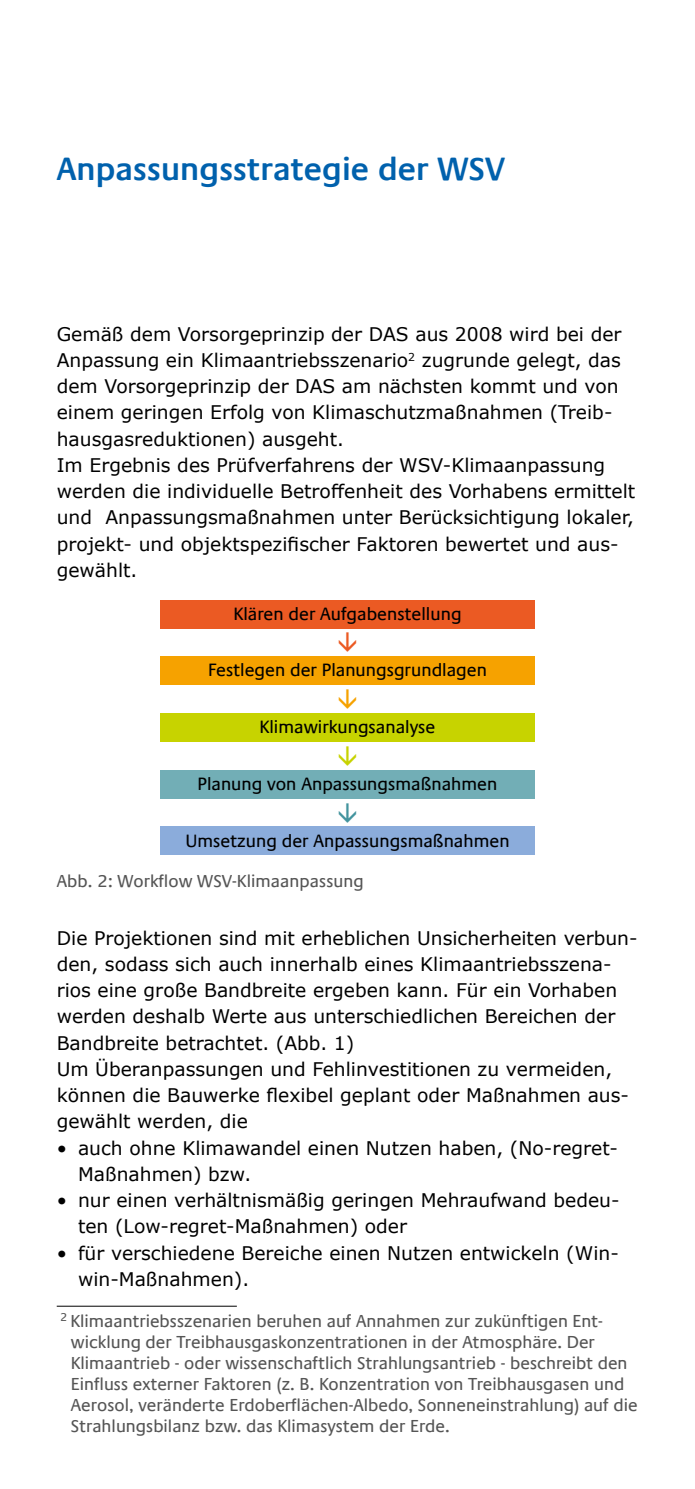
<style>
.page{position:relative;width:695px;height:1489px;background:#fff}
.page>*{position:absolute;margin:0;border:0;box-sizing:border-box;transform-origin:0 0}
.Headline_Innenseiten{font:600 32.5px "Praxis Com";letter-spacing:.005em;color:#0061ad}
.Fließtext_8_auf_11_Verdana{font:18.75px/26.2px "Verdana";color:#000}
.t1{font:18px "Praxis Com";color:#000}
.Fußnote{font:17.5px/21px "Praxis Com";color:#565656}
.Bildunterschrift{font:17.5px "Praxis Com";letter-spacing:.005em;color:#565656}
</style>
<div class="page">
<hr style="left:57px;top:1305px;width:180px;height:1px;background:#000">
<div style="left:160px;top:600px;width:374px;height:28px;background:#eb5a23"></div>
<div style="left:160px;top:656px;width:374px;height:29px;background:#f6a200"></div>
<div style="left:160px;top:713px;width:374px;height:28px;background:#c7d300"></div>
<div style="left:160px;top:770px;width:374px;height:28px;background:#72aeb6"></div>
<div style="left:160px;top:826px;width:374px;height:29px;background:#8bacdb"></div>
<h2 class="Headline_Innenseiten" style="left:57px;top:150px;width:450px">Anpassungsstrategie der WSV</h2>
<p class="Fließtext_8_auf_11_Verdana" style="left:57px;top:320px;width:566px">Gemäß dem Vorsorgeprinzip der DAS aus 2008 wird bei der Anpassung ein Klimaantriebsszenario<sup>2</sup> zugrunde gelegt, das dem Vorsorgeprinzip der DAS am nächsten kommt und von einem geringen Erfolg von Klimaschutzmaßnahmen (Treib&shy;hausgasreduktionen) ausgeht.</p>
<p class="Fließtext_8_auf_11_Verdana" style="left:57px;top:451px;width:580px">Im Ergebnis des Prüfverfahrens der WSV-Klimaanpassung werden die individuelle Betroffenheit des Vorhabens ermittelt und Anpassungsmaßnahmen unter Berücksichtigung lokaler, projekt- und objektspezifischer Faktoren bewertet und aus&shy;gewählt.</p>
<p class="t1" style="left:233px;top:603px;width:230px">Klären der Aufgabenstellung</p>
<p class="t1" style="left:208px;top:659px;width:280px">Festlegen der Planungsgrundlagen</p>
<p class="t1" style="left:259px;top:716px;width:177px">Klimawirkungsanalyse</p>
<p class="t1" style="left:197px;top:773px;width:301px">Planung von Anpassungsmaßnahmen</p>
<p class="t1" style="left:185px;top:830px;width:326px">Umsetzung der Anpassungsmaßnahmen</p>
<p class="Bildunterschrift" style="left:57px;top:870px;width:308px">Abb. 2: Workflow WSV-Klimaanpassung</p>
<p class="Fließtext_8_auf_11_Verdana" style="left:57px;top:924px;width:582px">Die Projektionen sind mit erheblichen Unsicherheiten verbun&shy;den, sodass sich auch innerhalb eines Klimaantriebsszena&shy;rios eine große Bandbreite ergeben kann. Für ein Vorhaben werden deshalb Werte aus unterschiedlichen Bereichen der Bandbreite betrachtet. (Abb. 1)</p>
<p class="Fließtext_8_auf_11_Verdana" style="left:57px;top:1055px;width:573px">Um Überanpassungen und Fehlinvestitionen zu vermeiden, können die Bauwerke flexibel geplant oder Maßnahmen aus&shy;gewählt werden, die</p>
<p class="Fließtext_8_auf_11_Verdana" style="left:78px;top:1134px;width:541px;text-indent:-21px">• auch ohne Klimawandel einen Nutzen haben, (No-regret-<br>Maßnahmen) bzw.</p>
<p class="Fließtext_8_auf_11_Verdana" style="left:78px;top:1186px;width:543px;text-indent:-21px">• nur einen verhältnismäßig geringen Mehraufwand bedeu&shy;ten (Low-regret-Maßnahmen) oder</p>
<p class="Fließtext_8_auf_11_Verdana" style="left:78px;top:1239px;width:542px;text-indent:-21px">• für verschiedene Bereiche einen Nutzen entwickeln (Win&shy;win-Maßnahmen).</p>
<p class="Fußnote" style="left:71px;top:1310px;width:568px;text-indent:-11px"><sup>2</sup> Klimaantriebsszenarien beruhen auf Annahmen zur zukünftigen Ent&shy;wicklung der Treibhausgaskonzentrationen in der Atmosphäre. Der Klimaantrieb - oder wissenschaftlich Strahlungsantrieb - beschreibt den Einfluss externer Faktoren (z. B. Konzentration von Treibhausgasen und Aerosol, veränderte Erdoberflächen-Albedo, Sonneneinstrahlung) auf die Strahlungsbilanz bzw. das Klimasystem der Erde.</p>
</div>
